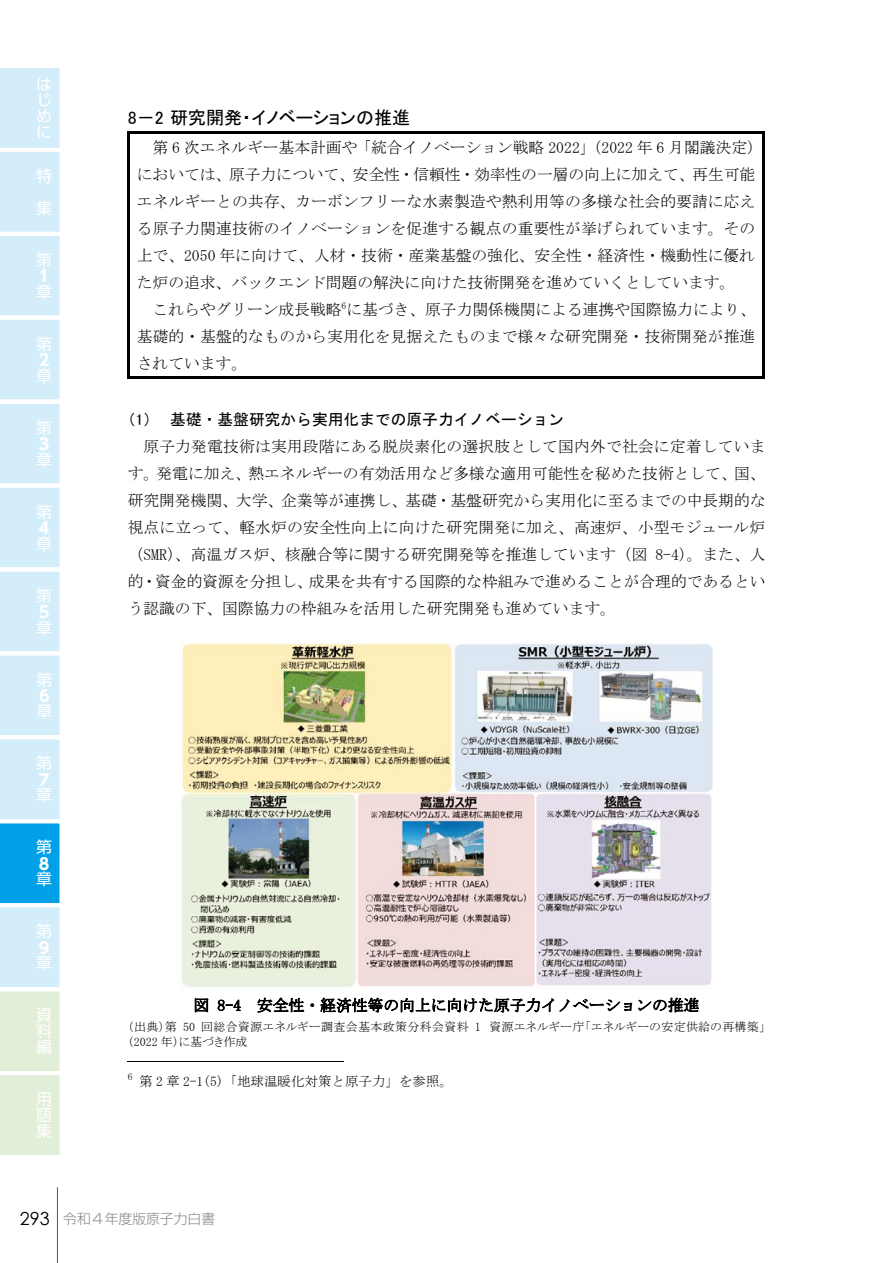
<style>
.page{position:relative;width:893px;height:1263px;background:#fff}
.page>*{position:absolute;margin:0;border:0;box-sizing:border-box;transform-origin:0 0}
.t1{font:18px "MS P Gothic";color:#000}
.t2{font:15.9px/15.9px "UD Shin Go Pro";color:#fff;text-align:justify}
.t3{font:700 15.9px "UD Shin Go Pro";color:#fff}
.t4{font:15.75px/27px "MS Mincho";color:#000;text-align:justify}
.t5{font:15.75px "MS Gothic";color:#000}
.t6{font:300 13.8px "Shin Go Pro";color:#898989}
.t7{font:13.5px "MS Mincho";color:#000}
.t8{font:12px/15px "MS P Mincho";letter-spacing:.03em;color:#000}
.s1{font-family:"MS P Gothic"}
.s2{font-family:"Century Gothic";font-weight:400;font-size:18px;color:#000}
</style>
<div class="page">
<hr style="left:128px;top:131px;width:636px;height:2px;background:#000">
<hr style="left:128px;top:133px;width:2px;height:246px;background:#000">
<hr style="left:128px;top:376px;width:634px;height:3px;background:#000">
<hr style="left:762px;top:133px;width:2px;height:246px;background:#000">
<hr style="left:128px;top:1061px;width:216px;height:1px;background:#000">
<img style="left:181px;top:643px;width:531px;height:344px">
<hr style="left:57px;top:1187px;width:1px;height:76px;background:#585959">
<svg style="left:0;top:68px;width:60px;height:1087px;background:#c7e8f4"></svg>
<p class="t2" style="left:36px;top:76px;width:16px">はじめに</p>
<p class="t2" style="left:36px;top:159px;width:17px;line-height:32px">特集</p>
<p class="t2" style="left:36px;top:251px;width:17px">第</p>
<p class="t3" style="left:36px;top:263px;width:11px">１</p>
<p class="t2" style="left:36px;top:283px;width:17px">章</p>
<p class="t2" style="left:36px;top:335px;width:17px">第</p>
<p class="t3" style="left:36px;top:347px;width:14px">２</p>
<p class="t2" style="left:36px;top:367px;width:17px">章</p>
<p class="t2" style="left:36px;top:419px;width:17px">第</p>
<p class="t3" style="left:36px;top:431px;width:14px">３</p>
<p class="t2" style="left:36px;top:451px;width:17px">章</p>
<p class="t2" style="left:36px;top:503px;width:17px">第</p>
<p class="t3" style="left:36px;top:515px;width:14px">４</p>
<p class="t2" style="left:36px;top:535px;width:17px">章</p>
<p class="t2" style="left:36px;top:587px;width:17px">第</p>
<p class="t3" style="left:36px;top:599px;width:14px">５</p>
<p class="t2" style="left:36px;top:619px;width:17px">章</p>
<p class="t2" style="left:37px;top:671px;width:17px">第</p>
<p class="t3" style="left:37px;top:683px;width:14px">６</p>
<p class="t2" style="left:37px;top:703px;width:17px">章</p>
<p class="t2" style="left:36px;top:755px;width:17px">第</p>
<p class="t3" style="left:36px;top:767px;width:14px">７</p>
<p class="t2" style="left:36px;top:787px;width:17px">章</p>
<p class="t2" style="left:36px;top:839px;width:17px">第</p>
<p class="t3" style="left:36px;top:851px;width:14px">８</p>
<p class="t2" style="left:36px;top:871px;width:17px">章</p>
<p class="t2" style="left:36px;top:923px;width:17px">第</p>
<p class="t3" style="left:36px;top:935px;width:14px">９</p>
<p class="t2" style="left:36px;top:955px;width:17px">章</p>
<p class="t2" style="left:36px;top:1007px;width:17px">資料編</p>
<p class="t2" style="left:36px;top:1091px;width:17px">用語集</p>
<p class="t1" style="left:128px;top:109px;width:284px">8－2 研究開発・イノベーションの推進</p>
<p class="t4" style="left:137px;top:133px;width:628px;text-align:left;text-indent:16px">第 6 次エネルギー基本計画や「統合イノベーション戦略 2022」（2022 年 6 月閣議決定）においては、原子力について、安全性・信頼性・効率性の一層の向上に加えて、再生可能エネルギーとの共存、カーボンフリーな水素製造や熱利用等の多様な社会的要請に応える原子力関連技術のイノベーションを促進する観点の重要性が挙げられています。その上で、2050 年に向けて、人材・技術・産業基盤の強化、安全性・経済性・機動性に優れた炉の追求、バックエンド問題の解決に向けた技術開発を進めていくとしています。</p>
<p class="t4" style="left:137px;top:295px;width:621px;text-indent:16px">これらやグリーン成長戦略<sup>6</sup>に基づき、原子力関係機関による連携や国際協力により、基礎的・基盤的なものから実用化を見据えたものまで様々な研究開発・技術開発が推進されています。</p>
<p class="t5" style="left:128px;top:411px;width:438px"><span class="s1">（1）</span> 基礎・基盤研究から実用化までの原子力イノベーション</p>
<p class="t4" style="left:128px;top:433px;width:639px;text-indent:16px">原子力発電技術は実用段階にある脱炭素化の選択肢として国内外で社会に定着しています。発電に加え、熱エネルギーの有効活用など多様な適用可能性を秘めた技術として、国、研究開発機関、大学、企業等が連携し、基礎・基盤研究から実用化に至るまでの中長期的な視点に立って、軽水炉の安全性向上に向けた研究開発に加え、高速炉、小型モジュール炉（SMR）、高温ガス炉、核融合等に関する研究開発等を推進しています（図 8-4）。また、人的・資金的資源を分担し、成果を共有する国際的な枠組みで進めることが合理的であるという認識の下、国際協力の枠組みを活用した研究開発も進めています。</p>
<p class="t4" style="left:194px;top:991px;width:507px">図 8-4 安全性・経済性等の向上に向けた原子力イノベーションの推進</p>
<p class="t8" style="left:128px;top:1019px;width:639px">（出典）第 50 回総合資源エネルギー調査会基本政策分科会資料 1 資源エネルギー庁「エネルギーの安定供給の再構築」（2022 年）に基づき作成</p>
<p class="t7" style="left:128px;top:1074px;width:327px"><sup>6</sup> 第 2 章 2-1(5)「地球温暖化対策と原子力」を参照。</p>
<p class="t6" style="left:20px;top:1208px;width:197px"><span class="s2">293</span> 令和４年度版原子力白書</p>
</div>
